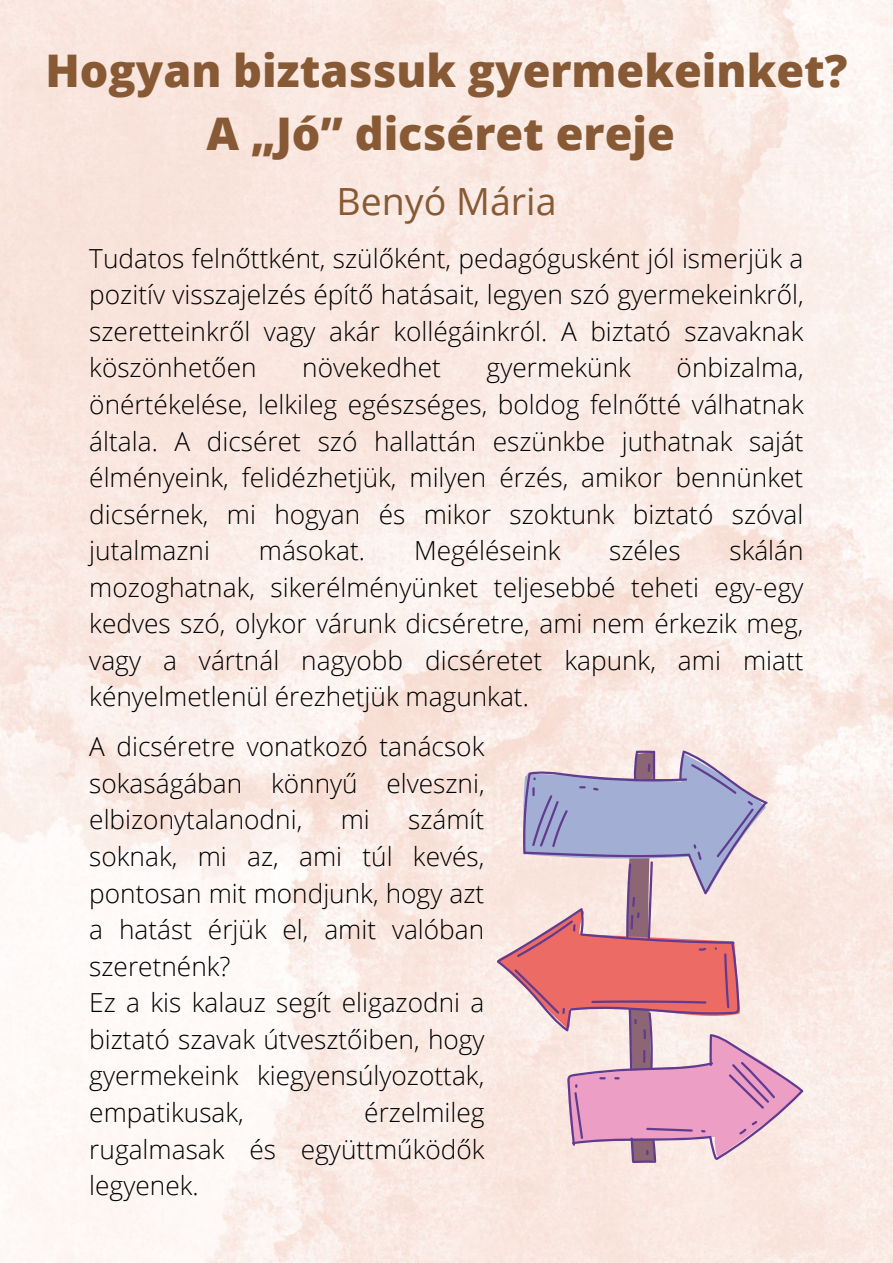
<style>
.page{position:relative;width:893px;height:1263px;background:#fff}
.page>*{position:absolute;margin:0;border:0;box-sizing:border-box;transform-origin:0 0}
.t1{font:800 45px/63px "Open Sans";color:#875a35;text-align:center}
.t2{font:37.5px "Open Sans";color:#875a35}
.t3{font:300 26.25px/36.6px "Open Sans";color:#000;text-align:justify}
</style>
<div class="page">
<svg style="left:496px;top:750px;width:308px;height:413px;background:#dfbbc6"></svg>
<h1 class="t1" style="left:45px;top:37px;width:803px">Hogyan biztassuk gyermekeinket?<br>A „Jó” dicséret ereje</h1>
<h2 class="t2" style="left:336px;top:176px;width:221px">Benyó Mária</h2>
<p class="t3" style="left:89px;top:239px;width:716px">Tudatos felnőttként, szülőként, pedagógusként jól ismerjük a pozitív visszajelzés építő hatásait, legyen szó gyermekeinkről, szeretteinkről vagy akár kollégáinkról. A biztató szavaknak köszönhetően</p>
<p class="t3" style="left:89px;top:349px;width:716px;text-indent:587px">önbizalma, önértékelése, lelkileg egészséges, boldog felnőtté válhatnak általa. A dicséret szó hallattán eszünkbe juthatnak saját élményeink, felidézhetjük, milyen érzés, amikor bennünket dicsérnek, mi hogyan és mikor szoktunk biztató szóval jutalmazni</p>
<p class="t3" style="left:302px;top:349px;width:140px">növekedhet</p>
<p class="t3" style="left:486px;top:349px;width:146px">gyermekünk</p>
<p class="t3" style="left:89px;top:532px;width:716px;text-indent:640px">skálán mozoghatnak, sikerélményünket teljesebbé teheti egy-egy kedves szó, olykor várunk dicséretre, ami nem érkezik meg, vagy a vártnál nagyobb dicséretet kapunk, ami miatt kényelmetlenül érezhetjük magunkat.</p>
<p class="t3" style="left:259px;top:532px;width:108px">másokat.</p>
<p class="t3" style="left:414px;top:532px;width:148px">Megéléseink</p>
<p class="t3" style="left:609px;top:532px;width:73px">széles</p>
<p class="t3" style="left:89px;top:728px;width:397px">A dicséretre vonatkozó tanácsok sokaságában könnyű elveszni, elbizonytalanodni,</p>
<p class="t3" style="left:89px;top:801px;width:397px;text-align:left;text-indent:319px">számít soknak, mi az, ami túl kevés, pontosan mit mondjunk, hogy azt a hatást érjük el, amit valóban szeretnénk?<br>Ez a kis kalauz segít eligazodni a biztató szavak útvesztőiben, hogy gyermekeink kiegyensúlyozottak, empatikusak,</p>
<p class="t3" style="left:341px;top:801px;width:31px">mi</p>
<p class="t3" style="left:89px;top:1093px;width:397px;text-indent:275px">érzelmileg rugalmasak és együttműködők legyenek.</p>
</div>
